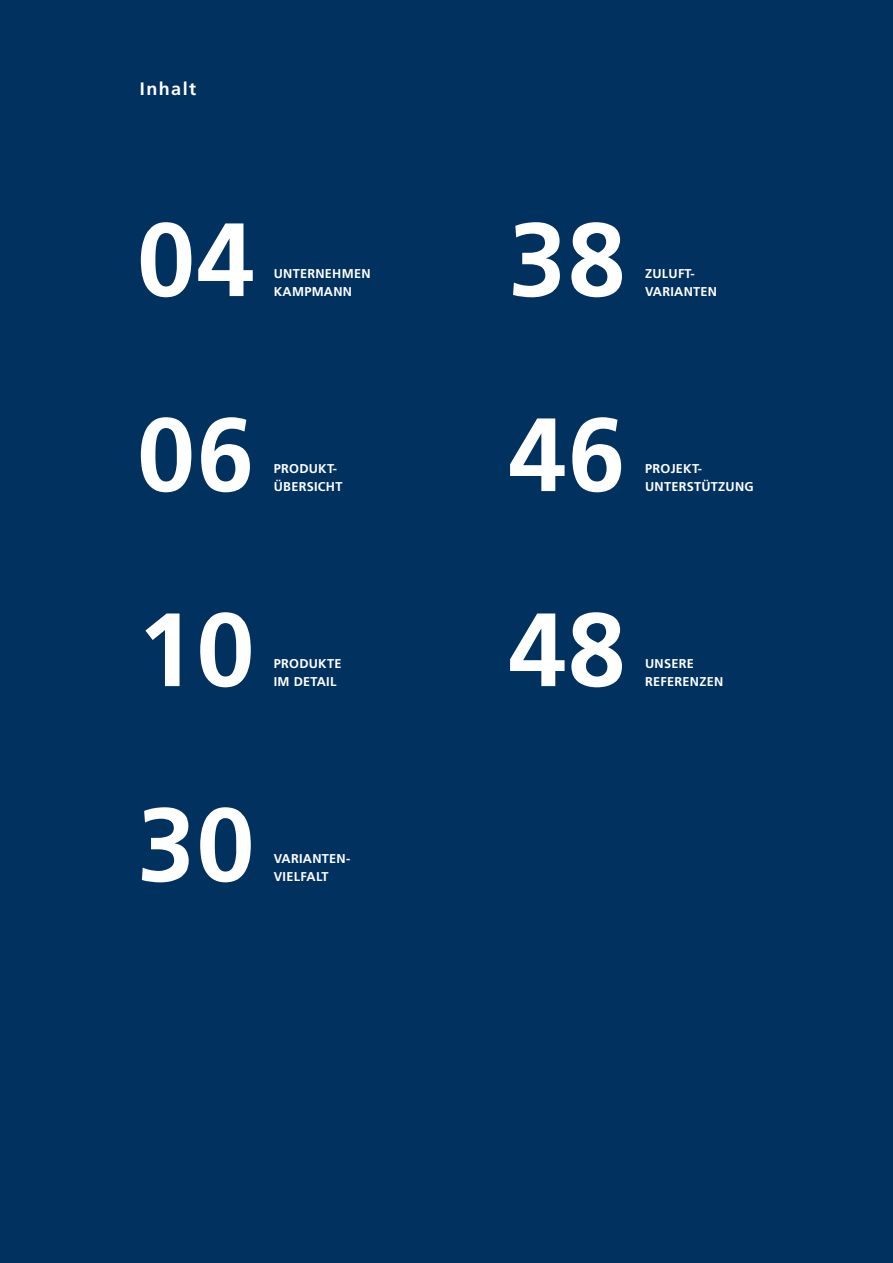
<style>
.page{position:relative;width:893px;height:1263px;background:#00315f}
.page>*{position:absolute;margin:0;border:0;box-sizing:border-box;transform-origin:0 0}
.t1{font:700 103.95px/195px "Frutiger LT Com";letter-spacing:.015em;color:#fff;text-align:justify}
.t2{font:700 18px "Frutiger LT Com";letter-spacing:.08em;color:#fff}
.t3{font:700 12.75px/18px "Frutiger LT Com";letter-spacing:.02em;color:#fff}
</style>
<div class="page">
<h2 class="t2" style="left:140px;top:78px;width:58px">Inhalt</h2>
<h1 class="t1" style="left:137px;top:163px;width:119px">04</h1>
<p class="t3" style="left:274px;top:265px;width:98px">UNTERNEHMEN<br>KAMPMANN</p>
<h1 class="t1" style="left:137px;top:358px;width:119px">06</h1>
<p class="t3" style="left:274px;top:460px;width:70px">PRODUKT -<br>ÜBERSICHT</p>
<h1 class="t1" style="left:137px;top:553px;width:119px">10</h1>
<p class="t3" style="left:274px;top:655px;width:69px">PRODUKTE<br>IM DETAIL</p>
<h1 class="t1" style="left:137px;top:748px;width:119px">30</h1>
<p class="t3" style="left:274px;top:850px;width:78px">VARIANTEN-<br>VIELFALT</p>
<h1 class="t1" style="left:508px;top:163px;width:119px">38<br>46<br>48</h1>
<p class="t3" style="left:645px;top:265px;width:73px">ZULUFT -<br>VARIANTEN</p>
<p class="t3" style="left:645px;top:460px;width:110px">PROJEKT-<br>UNTERSTÜTZUNG</p>
<p class="t3" style="left:645px;top:655px;width:80px">UNSERE<br>REFERENZEN</p>
</div>
